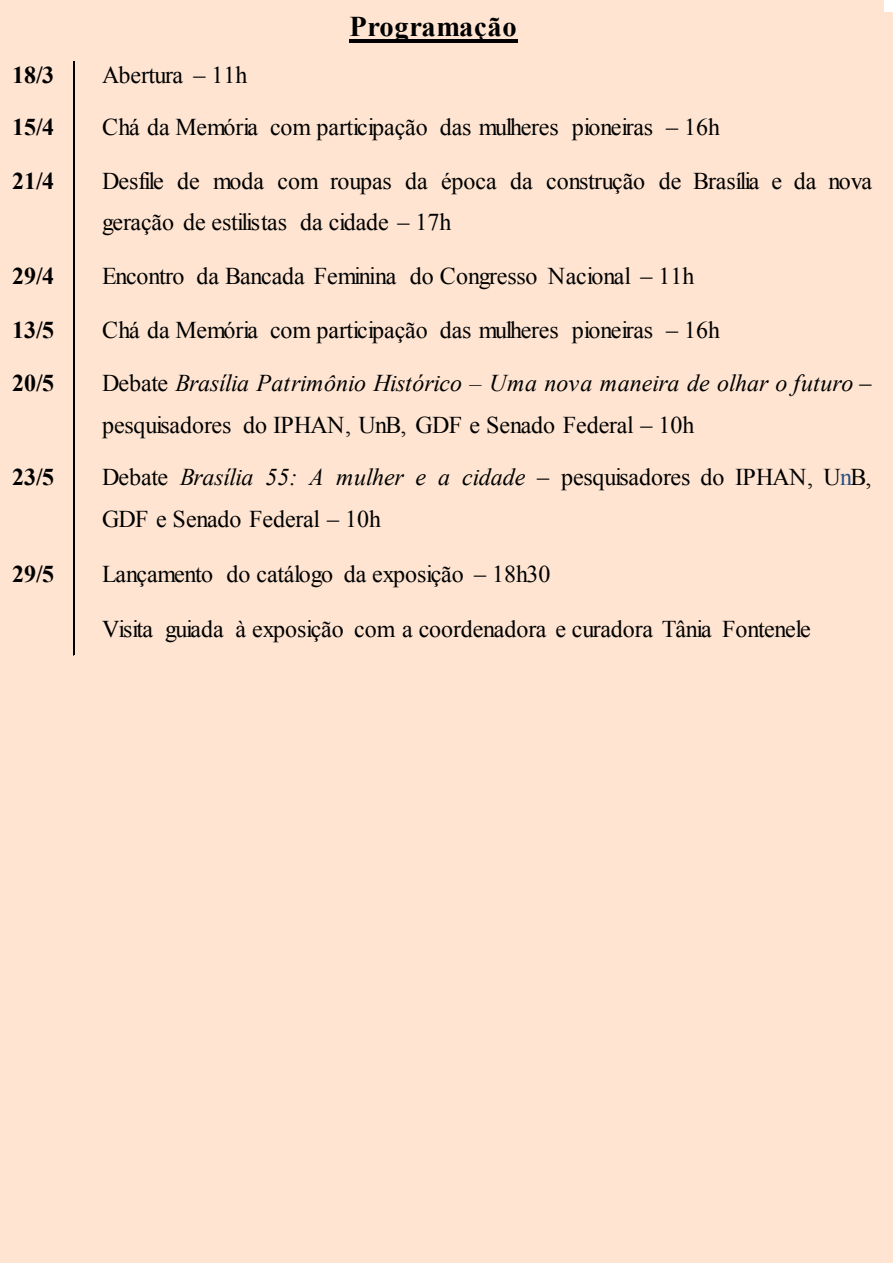
<style>
.page{position:relative;width:893px;height:1263px;background:#fff}
.page>*{position:absolute;margin:0;border:0;box-sizing:border-box;transform-origin:0 0}
.t1{font:700 28.5px "Times New Roman";letter-spacing:.025em;color:#000}
.t2{font:24px/40.7px "Times New Roman";letter-spacing:-.005em;color:#000}
.t3{font:italic 24px/42px "Times New Roman";color:#000}
.t4{font:700 24px "Times New Roman";color:#000}
.s1{font-style:normal}
.s2{font-style:italic}
.s3{color:#275086}
</style>
<div class="page">
<div style="left:0;top:12px;width:893px;height:1251px;background:#fee4d1"></div>
<div style="left:872px;top:0;width:11px;height:62px;background:#fee4d1"></div>
<div style="left:0;top:0;width:872px;height:62px;background:#fee4d1"></div>
<hr style="left:350px;top:39px;width:168px;height:3px;background:#000">
<hr style="left:74px;top:62px;width:1px;height:52px;background:#000">
<hr style="left:73px;top:62px;width:1px;height:52px;background:#000">
<hr style="left:74px;top:114px;width:1px;height:54px;background:#000">
<hr style="left:73px;top:114px;width:1px;height:54px;background:#000">
<hr style="left:74px;top:168px;width:1px;height:95px;background:#000">
<hr style="left:73px;top:168px;width:1px;height:95px;background:#000">
<hr style="left:74px;top:263px;width:1px;height:54px;background:#000">
<hr style="left:73px;top:263px;width:1px;height:54px;background:#000">
<hr style="left:74px;top:317px;width:1px;height:53px;background:#000">
<hr style="left:73px;top:317px;width:1px;height:53px;background:#000">
<hr style="left:74px;top:370px;width:1px;height:94px;background:#000">
<hr style="left:73px;top:370px;width:1px;height:94px;background:#000">
<hr style="left:74px;top:464px;width:1px;height:96px;background:#000">
<hr style="left:73px;top:464px;width:1px;height:96px;background:#000">
<hr style="left:74px;top:560px;width:1px;height:95px;background:#000">
<hr style="left:73px;top:560px;width:1px;height:95px;background:#000">
<p class="t1" style="left:350px;top:7px;width:169px">Programação</p>
<p class="t4" style="left:12px;top:58px;width:44px">18/3</p>
<p class="t2" style="left:102px;top:54px;width:147px">Abertura – 11h</p>
<p class="t4" style="left:12px;top:111px;width:44px">15/4</p>
<p class="t2" style="left:102px;top:106px;width:620px">Chá da Memória com participação das mulheres pioneiras – 16h</p>
<p class="t4" style="left:12px;top:165px;width:44px">21/4</p>
<p class="t2" style="left:102px;top:161px;width:772px">Desfile de moda com roupas da época da construção de Brasília e da nova geração de estilistas da cidade – 17h</p>
<p class="t4" style="left:12px;top:259px;width:44px">29/4</p>
<p class="t2" style="left:102px;top:255px;width:594px">Encontro da Bancada Feminina do Congresso Nacional – 11h</p>
<p class="t4" style="left:12px;top:313px;width:44px">13/5</p>
<p class="t2" style="left:102px;top:309px;width:620px">Chá da Memória com participação das mulheres pioneiras – 16h</p>
<p class="t4" style="left:12px;top:366px;width:44px">20/5</p>
<p class="t3" style="left:102px;top:361px;width:771px"><span class="s1">Debate</span> Brasília Patrimônio Histórico – Uma nova maneira de olhar o futuro <span class="s1">– pesquisadores do IPHAN, UnB, GDF e Senado Federal – 10h</span></p>
<p class="t4" style="left:12px;top:461px;width:44px">23/5</p>
<p class="t2" style="left:102px;top:456px;width:771px;line-height:42px">Debate <span class="s2">Brasília 55: A mulher e a cidade</span> – pesquisadores do IPHAN, U<span class="s3">n</span>B,<br>GDF e Senado Federal – 10h</p>
<p class="t4" style="left:12px;top:557px;width:44px">29/5</p>
<p class="t2" style="left:102px;top:553px;width:450px">Lançamento do catálogo da exposição – 18h30</p>
<p class="t2" style="left:102px;top:608px;width:710px">Visita guiada à exposição com a coordenadora e curadora Tânia Fontenele</p>
</div>
